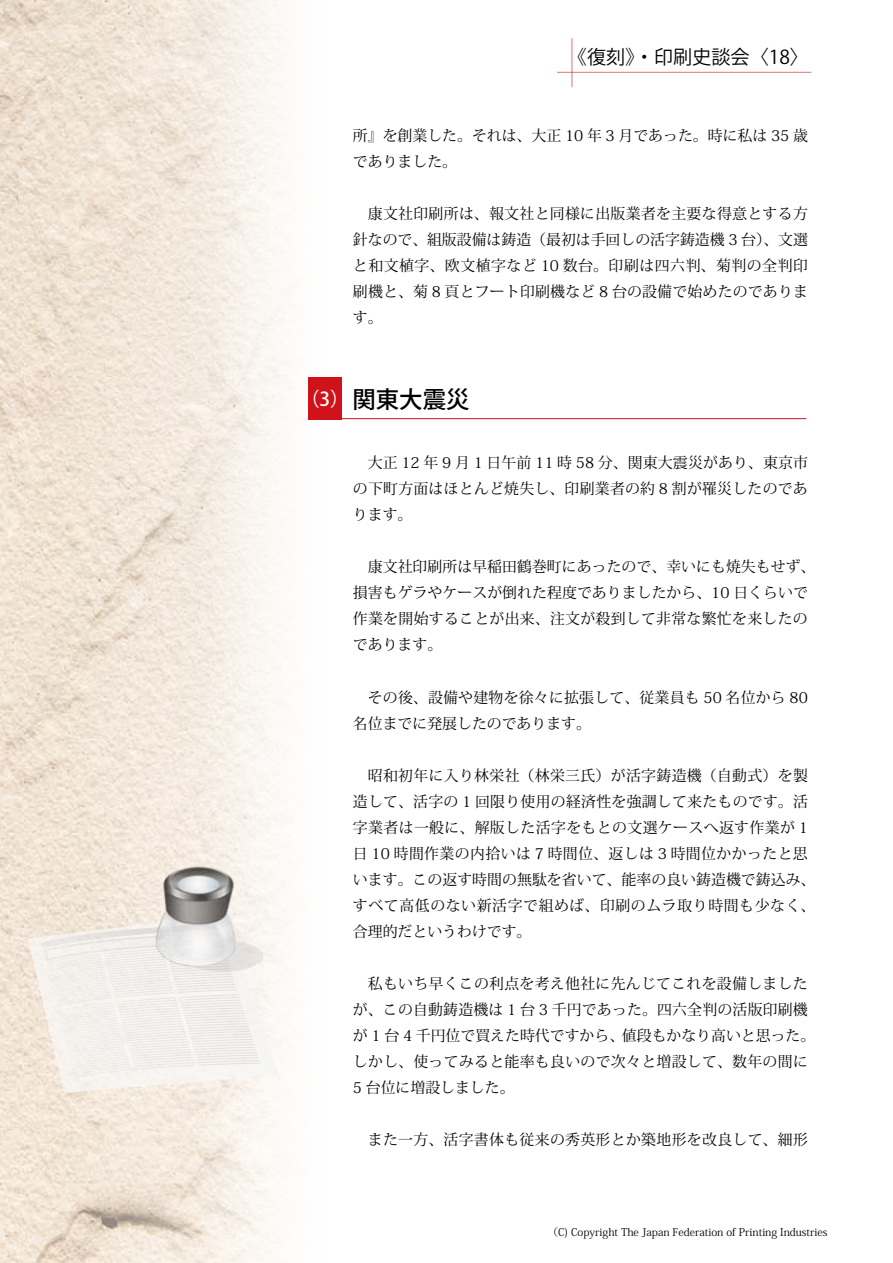
<style>
.page{position:relative;width:893px;height:1263px;background:#fff}
.page>*{position:absolute;margin:0;border:0;box-sizing:border-box;transform-origin:0 0}
.t1{font:500 23.4px "Koz Go Pro";color:#000}
.t2{font:19.2px "Koz Go Pro";color:#000}
.t3{font:500 19.2px "Koz Go Pro";color:#fff}
.t4{font:14.85px/26.1px "Koz Min Pro";letter-spacing:.015em;color:#000}
.t5{font:10.65px "Koz Min Pro";color:#000}
</style>
<div class="page">
<img style="left:0;top:0;width:329px;height:1263px">
<svg style="left:28px;top:915px;width:251px;height:178px"></svg>
<img style="left:152px;top:844px;width:114px;height:141px">
<hr style="left:572px;top:38px;width:1px;height:49px;background:#d0121b">
<hr style="left:557px;top:72px;width:254px;height:1px;background:#d0121b">
<div style="left:308px;top:378px;width:33px;height:42px;background:#d0121b"></div>
<hr style="left:308px;top:418px;width:498px;height:1px;background:#d0121b">
<p class="t2" style="left:568px;top:45px;width:243px">《復刻》・印刷史談会〉18〈</p>
<p class="t4" style="left:353px;top:122px;width:456px">所』を創業した。それは、大正 10 年 3 月であった。時に私は 35 歳でありました。</p>
<p class="t4" style="left:353px;top:200px;width:457px;text-align:justify;text-indent:15px">康文社印刷所は、報文社と同様に出版業者を主要な得意とする方針なので、組版設備は鋳造（最初は手回しの活字鋳造機 3 台）、文選と和文植字、欧文植字など 10 数台。印刷は四六判、菊判の全判印刷機と、菊 8 頁とフート印刷機など 8 台の設備で始めたのであります。</p>
<p class="t3" style="left:300px;top:387px;width:51px">（）3</p>
<h1 class="t1" style="left:352px;top:384px;width:118px">関東大震災</h1>
<p class="t4" style="left:353px;top:449px;width:456px;text-align:justify;text-indent:15px">大正 12 年 9 月 1 日午前 11 時 58 分、関東大震災があり、東京市の下町方面はほとんど焼失し、印刷業者の約 8 割が罹災したのであります。</p>
<p class="t4" style="left:353px;top:553px;width:464px;text-indent:15px">康文社印刷所は早稲田鶴巻町にあったので、幸いにも焼失もせず、損害もゲラやケースが倒れた程度でありましたから、10 日くらいで作業を開始することが出来、注文が殺到して非常な繁忙を来したのであります。</p>
<p class="t4" style="left:353px;top:683px;width:456px;text-indent:15px">その後、設備や建物を徐々に拡張して、従業員も 50 名位から 80名位までに発展したのであります。</p>
<p class="t4" style="left:353px;top:762px;width:464px;text-indent:15px">昭和初年に入り林栄社（林栄三氏）が活字鋳造機（自動式）を製造して、活字の 1 回限り使用の経済性を強調して来たものです。活字業者は一般に、解版した活字をもとの文選ケースへ返す作業が 1日 10 時間作業の内拾いは 7 時間位、返しは 3 時間位かかったと思います。この返す時間の無駄を省いて、能率の良い鋳造機で鋳込み、すべて高低のない新活字で組めば、印刷のムラ取り時間も少なく、合理的だというわけです。</p>
<p class="t4" style="left:368px;top:970px;width:441px">私もいち早くこの利点を考え他社に先んじてこれを設備しました</p>
<p class="t4" style="left:353px;top:996px;width:456px">が、この自動鋳造機は 1 台 3 千円であった。四六全判の活版印刷機</p>
<p class="t4" style="left:622px;top:1022px;width:195px">値段もかなり高いと思った。</p>
<p class="t4" style="left:353px;top:1022px;width:456px">が 1 台 4 千円位で買えた時代ですから、<br>しかし、使ってみると能率も良いので次々と増設して、数年の間に<br>5 台位に増設しました。</p>
<p class="t4" style="left:368px;top:1126px;width:442px">また一方、活字書体も従来の秀英形とか築地形を改良して、細形</p>
<p class="t5" style="left:547px;top:1225px;width:282px">（C) Copyright The Japan Federation of Printing Industries</p>
</div>
